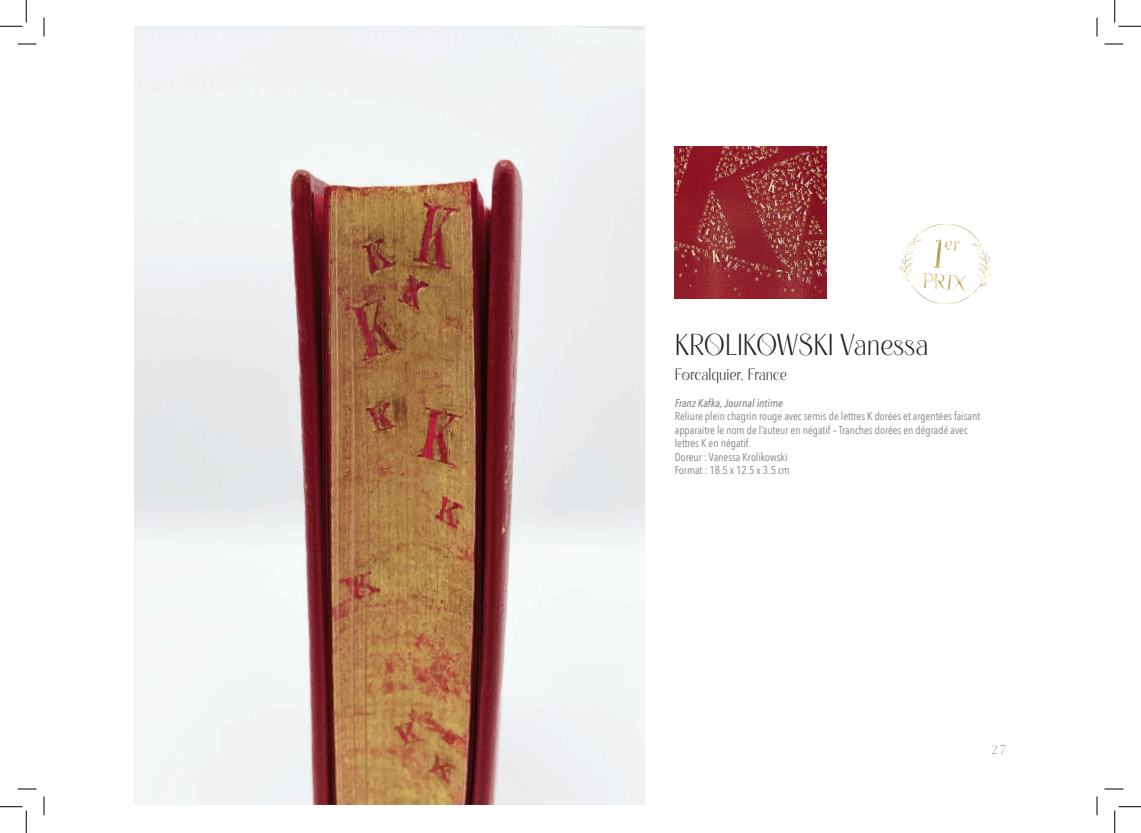
<style>
.page{position:relative;width:1141px;height:833px;background:#fff}
.page>*{position:absolute;margin:0;border:0;box-sizing:border-box;transform-origin:0 0}
.Nom_prénom{font:30px "Chaostiq";color:#231f20}
.Ville{font:16.25px "Chaostiq";letter-spacing:-.005em;color:#231f20}
.Ville-2{font:12.5px "Chaostiq";color:#939598}
.Corps{font:11.25px/13.5px "Avenir Next Condensed";color:#808285}
.Corps-2{font:italic 500 11.25px "Avenir Next Condensed";color:#808285}
</style>
<div class="page">
<img style="left:674px;top:147px;width:152px;height:151px">
<img style="left:134px;top:26px;width:511px;height:778px">
<svg style="left:899px;top:223px;width:91px;height:81px"></svg>
<svg style="left:18px;top:43px;width:18px;height:2px"></svg>
<svg style="left:1104px;top:43px;width:19px;height:2px"></svg>
<svg style="left:18px;top:788px;width:18px;height:1px"></svg>
<svg style="left:1104px;top:788px;width:19px;height:1px"></svg>
<svg style="left:43px;top:18px;width:2px;height:18px"></svg>
<svg style="left:43px;top:796px;width:2px;height:18px"></svg>
<svg style="left:1096px;top:18px;width:1px;height:18px"></svg>
<svg style="left:1096px;top:796px;width:1px;height:18px"></svg>
<svg style="left:0;top:0;width:27px;height:27px"></svg>
<svg style="left:0;top:806px;width:27px;height:26px"></svg>
<svg style="left:1114px;top:0;width:26px;height:27px"></svg>
<svg style="left:1114px;top:806px;width:26px;height:26px"></svg>
<p class="Nom_prénom" style="left:674px;top:329px;width:255px">KROLIKOWSKI Vanessa</p>
<p class="Ville" style="left:674px;top:365px;width:114px">Forcalquier, France</p>
<p class="Corps-2" style="left:674px;top:396px;width:110px">Franz Kafka, Journal intime</p>
<p class="Corps" style="left:674px;top:409px;width:307px">Reliure plein chagrin rouge avec semis de lettres K dorées et argentées faisant apparaitre le nom de l’auteur en négatif – Tranches dorées en dégradé avec lettres K en négatif.</p>
<p class="Corps" style="left:674px;top:449px;width:114px">Doreur : Vanessa Krolikowski</p>
<p class="Corps" style="left:674px;top:463px;width:117px">Format : 18.5 x 12.5 x 3.5 cm</p>
<p class="Ville-2" style="left:991px;top:742px;width:16px">27</p>
</div>
